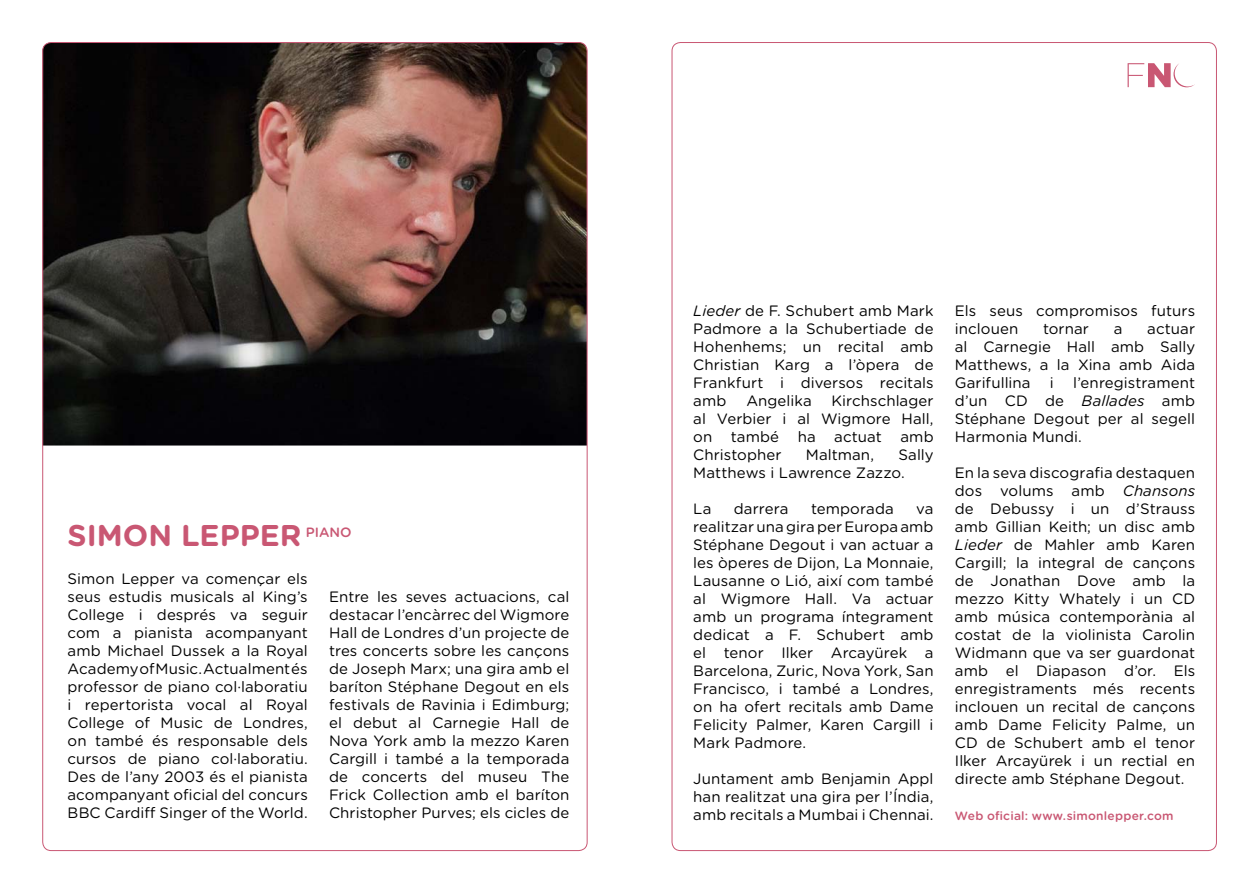
<style>
.page{position:relative;width:1259px;height:893px;background:#fff}
.page>*{position:absolute;margin:0;border:0;box-sizing:border-box;transform-origin:0 0}
.t1{font:700 30px "Gotham Rounded";color:#c95773}
.t2{font:15px/18px "Gotham Rounded";letter-spacing:.005em;color:#000;text-align:justify}
.t3{font:500 13.5px "Gotham Rounded";color:#c95773}
.t4{font:500 12px "Gotham Rounded";letter-spacing:.02em;color:#c95773}
.s1{font-style:italic}
</style>
<div class="page">
<img style="left:43px;top:43px;width:544px;height:403px">
<svg style="left:1127px;top:63px;width:68px;height:24px"></svg>
<h1 class="t1" style="left:68px;top:513px;width:231px">SIMON LEPPER</h1>
<p class="t3" style="left:306px;top:522px;width:25px">piano</p>
<p class="t2" style="left:68px;top:569px;width:242px">Simon Lepper va començar els seus estudis musicals al King’s College i després va seguir com a pianista acompanyant amb Michael Dussek a la Royal Academy of Music. Actualment és professor de piano col·laboratiu i repertorista vocal al Royal College of Music de Londres, on també és responsable dels cursos de piano col·laboratiu.<br>Des de l’any 2003 és el pianista acompanyant oficial del concurs BBC Cardiff Singer of the World.</p>
<p class="t2" style="left:329px;top:587px;width:242px">Entre les seves actuacions, cal destacar l’encàrrec del Wigmore Hall de Londres d’un projecte de tres concerts sobre les cançons de Joseph Marx; una gira amb el baríton Stéphane Degout en els festivals de Ravinia i Edimburg; el debut al Carnegie Hall de Nova York amb la mezzo Karen Cargill i també a la temporada de concerts del museu The Frick Collection amb el baríton Christopher Purves; els cicles de</p>
<p class="t2" style="left:693px;top:301px;width:242px"><span class="s1">Lieder</span> de F. Schubert amb Mark Padmore a la Schubertiade de Hohenhems; un recital amb Christian Karg a l’òpera de Frankfurt i diversos recitals amb</p>
<p class="t2" style="left:693px;top:391px;width:242px;text-indent:138px">Kirchschlager al Verbier i al Wigmore Hall, on també ha actuat amb Christopher</p>
<p class="t2" style="left:746px;top:391px;width:67px">Angelika</p>
<p class="t2" style="left:693px;top:445px;width:242px;text-indent:205px">Sally<br>Matthews i Lawrence Zazzo.</p>
<p class="t2" style="left:693px;top:499px;width:20px">La</p>
<p class="t2" style="left:734px;top:499px;width:56px">darrera</p>
<p class="t2" style="left:811px;top:499px;width:84px">temporada</p>
<p class="t2" style="left:806px;top:445px;width:70px">Maltman,</p>
<p class="t2" style="left:693px;top:499px;width:242px;text-indent:223px">va realitzar una gira per Europa amb Stéphane Degout i van actuar a les òperes de Dijon, La Monnaie, Lausanne o Lió, així com també al Wigmore Hall. Va actuar amb un programa íntegrament dedicat a F. Schubert amb el tenor Ilker Arcayürek a Barcelona, Zuric, Nova York, San Francisco, i també a Londres, on ha ofert recitals amb Dame Felicity Palmer, Karen Cargill i Mark Padmore.</p>
<p class="t2" style="left:693px;top:769px;width:242px">Juntament amb Benjamin Appl han realitzat una gira per l’Índia, amb recitals a Mumbai i Chennai.</p>
<p class="t2" style="left:955px;top:301px;width:242px">Els seus compromisos futurs inclouen</p>
<p class="t2" style="left:955px;top:319px;width:242px;text-indent:192px">actuar al Carnegie Hall amb Sally Matthews, a la Xina amb Aida Garifullina</p>
<p class="t2" style="left:1043px;top:319px;width:47px">tornar</p>
<p class="t2" style="left:1113px;top:319px;width:10px">a</p>
<p class="t2" style="left:955px;top:373px;width:242px;text-indent:118px">l’enregistrament d’un CD de <span class="s1">Ballades</span> amb Stéphane Degout per al segell Harmonia Mundi.</p>
<p class="t2" style="left:955px;top:463px;width:242px">En la seva discografia destaquen dos volums amb <span class="s1">Chansons </span>de Debussy i un d’Strauss amb Gillian Keith; un disc amb <span class="s1">Lieder</span> de Mahler amb Karen Cargill; la integral de cançons de Jonathan Dove amb la mezzo Kitty Whately i un CD amb música contemporània al costat de la violinista Carolin Widmann que va ser guardonat amb el Diapason d’or. Els enregistraments més recents inclouen un recital de cançons amb Dame Felicity Palme, un CD de Schubert amb el tenor Ilker Arcayürek i un rectial en directe amb Stéphane Degout.</p>
<p class="t4" style="left:955px;top:808px;width:220px">Web oficial: www.simonlepper.com</p>
<p class="t2" style="left:1050px;top:373px;width:5px">i</p>
</div>
